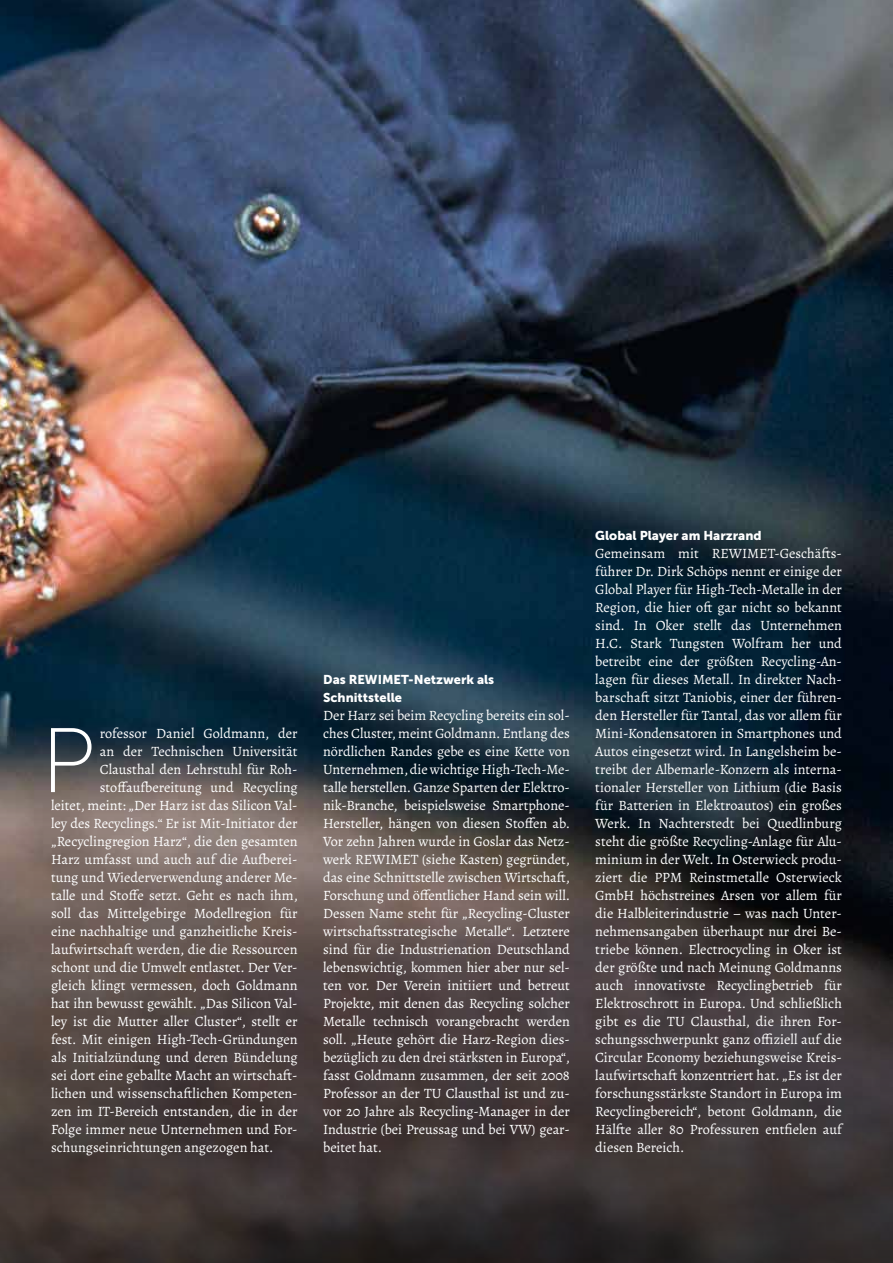
<style>
.page{position:relative;width:893px;height:1263px;background:#fff}
.page>*{position:absolute;margin:0;border:0;box-sizing:border-box;transform-origin:0 0}
.t1{font:91.35px "Museo Sans 100";color:#fff}
.t2{font:14.25px/18px "Alegreya";color:#fff;text-align:justify}
.t3{font:12.75px/18px "Museo Sans 900";color:#fff}
</style>
<div class="page">
<img style="left:0;top:0;width:893px;height:765px">
<svg style="left:0;top:765px;width:893px;height:498px;background:#453d3d"></svg>
<h1 class="t1" style="left:41px;top:712px;width:56px">P</h1>
<p class="t2" style="left:100px;top:724px;width:199px">rofessor Daniel Goldmann, der</p>
<p class="t2" style="left:100px;top:742px;width:199px">an der Technischen Universität</p>
<p class="t2" style="left:100px;top:760px;width:199px">Clausthal den Lehrstuhl für Roh-</p>
<p class="t2" style="left:100px;top:778px;width:199px">stoffaufbereitung und Recycling</p>
<p class="t2" style="left:51px;top:796px;width:248px">leitet, meint: „Der Harz ist das Silicon Val-</p>
<p class="t2" style="left:51px;top:814px;width:248px">ley des Recyclings.“ Er ist Mit-Initiator der</p>
<p class="t2" style="left:51px;top:832px;width:248px">„Recyclingregion Harz“, die den gesamten</p>
<p class="t2" style="left:51px;top:850px;width:248px">Harz umfasst und auch auf die Aufberei-</p>
<p class="t2" style="left:51px;top:868px;width:248px">tung und Wiederverwendung anderer Me-</p>
<p class="t2" style="left:51px;top:886px;width:248px">talle und Stoffe setzt. Geht es nach ihm,</p>
<p class="t2" style="left:51px;top:904px;width:248px">soll das Mittelgebirge Modellregion für</p>
<p class="t2" style="left:51px;top:922px;width:248px">eine nachhaltige und ganzheitliche Kreis-</p>
<p class="t2" style="left:51px;top:940px;width:248px">laufwirtschaft werden, die die Ressourcen</p>
<p class="t2" style="left:51px;top:958px;width:248px">schont und die Umwelt entlastet. Der Ver-</p>
<p class="t2" style="left:51px;top:976px;width:248px">gleich klingt vermessen, doch Goldmann</p>
<p class="t2" style="left:51px;top:994px;width:248px">hat ihn bewusst gewählt. „Das Silicon Val-</p>
<p class="t2" style="left:51px;top:1012px;width:248px">ley ist die Mutter aller Cluster“, stellt er</p>
<p class="t2" style="left:51px;top:1030px;width:248px">fest. Mit einigen High-Tech-Gründungen</p>
<p class="t2" style="left:51px;top:1048px;width:248px">als Initialzündung und deren Bündelung</p>
<p class="t2" style="left:51px;top:1066px;width:248px">sei dort eine geballte Macht an wirtschaft-</p>
<p class="t2" style="left:51px;top:1084px;width:248px">lichen und wissenschaftlichen Kompeten-</p>
<p class="t2" style="left:51px;top:1102px;width:248px">zen im IT-Bereich entstanden, die in der</p>
<p class="t2" style="left:51px;top:1120px;width:248px">Folge immer neue Unternehmen und For-</p>
<p class="t2" style="left:51px;top:1138px;width:224px">schungseinrichtungen angezogen hat.</p>
<p class="t3" style="left:323px;top:670px;width:173px">Das REWIMET-Netzwerk als<br>Schnittstelle</p>
<p class="t2" style="left:323px;top:706px;width:248px">Der Harz sei beim Recycling bereits ein sol&shy;ches Cluster, meint Goldmann. Entlang des nördlichen Randes gebe es eine Kette von Unternehmen, die wichtige High-Tech-Me&shy;talle herstellen. Ganze Sparten der Elektro&shy;nik-Branche, beispielsweise Smartphone-Hersteller, hängen von diesen Stoffen ab.<br>Vor zehn Jahren wurde in Goslar das Netz&shy;werk REWIMET (siehe Kasten) gegründet, das eine Schnittstelle zwischen Wirtschaft, Forschung und öffentlicher Hand sein will.<br>Dessen Name steht für „Recycling-Cluster wirtschaftsstrategische Metalle“. Letztere sind für die Industrienation Deutschland lebenswichtig, kommen hier aber nur sel&shy;ten vor. Der Verein initiiert und betreut Projekte, mit denen das Recycling solcher Metalle technisch vorangebracht werden soll. „Heute gehört die Harz-Region dies&shy;bezüglich zu den drei stärksten in Europa“, fasst Goldmann zusammen, der seit 2008<br>Professor an der TU Clausthal ist und zu&shy;vor 20 Jahre als Recycling-Manager in der Industrie (bei Preussag und bei VW) gear&shy;beitet hat.</p>
<p class="t3" style="left:595px;top:526px;width:168px">Global Player am Harzrand</p>
<p class="t2" style="left:595px;top:544px;width:248px">Gemeinsam mit REWIMET-Geschäfts&shy;führer Dr. Dirk Schöps nennt er einige der Global Player für High-Tech-Metalle in der Region, die hier oft gar nicht so bekannt sind. In Oker stellt das Unternehmen H.C. Stark Tungsten Wolfram her und betreibt eine der größten Recycling-An&shy;lagen für dieses Metall. In direkter Nach&shy;barschaft sitzt Taniobis, einer der führen&shy;den Hersteller für Tantal, das vor allem für Mini-Kondensatoren in Smartphones und Autos eingesetzt wird. In Langelsheim be&shy;treibt der Albemarle-Konzern als interna&shy;tionaler Hersteller von Lithium (die Basis für Batterien in Elektroautos) ein großes Werk. In Nachterstedt bei Quedlinburg steht die größte Recycling-Anlage für Alu&shy;minium in der Welt. In Osterwieck produ&shy;ziert die PPM Reinstmetalle Osterwieck GmbH höchstreines Arsen vor allem für die Halbleiterindustrie – was nach Unter&shy;nehmensangaben überhaupt nur drei Be&shy;triebe können. Electrocycling in Oker ist der größte und nach Meinung Goldmanns auch innovativste Recyclingbetrieb für Elektroschrott in Europa. Und schließlich gibt es die TU Clausthal, die ihren For&shy;schungsschwerpunkt ganz offiziell auf die Circular Economy beziehungsweise Kreis&shy;laufwirtschaft konzentriert hat. „Es ist der forschungsstärkste Standort in Europa im Recyclingbereich“, betont Goldmann, die Hälfte aller 80 Professuren entfielen auf diesen Bereich.</p>
</div>
